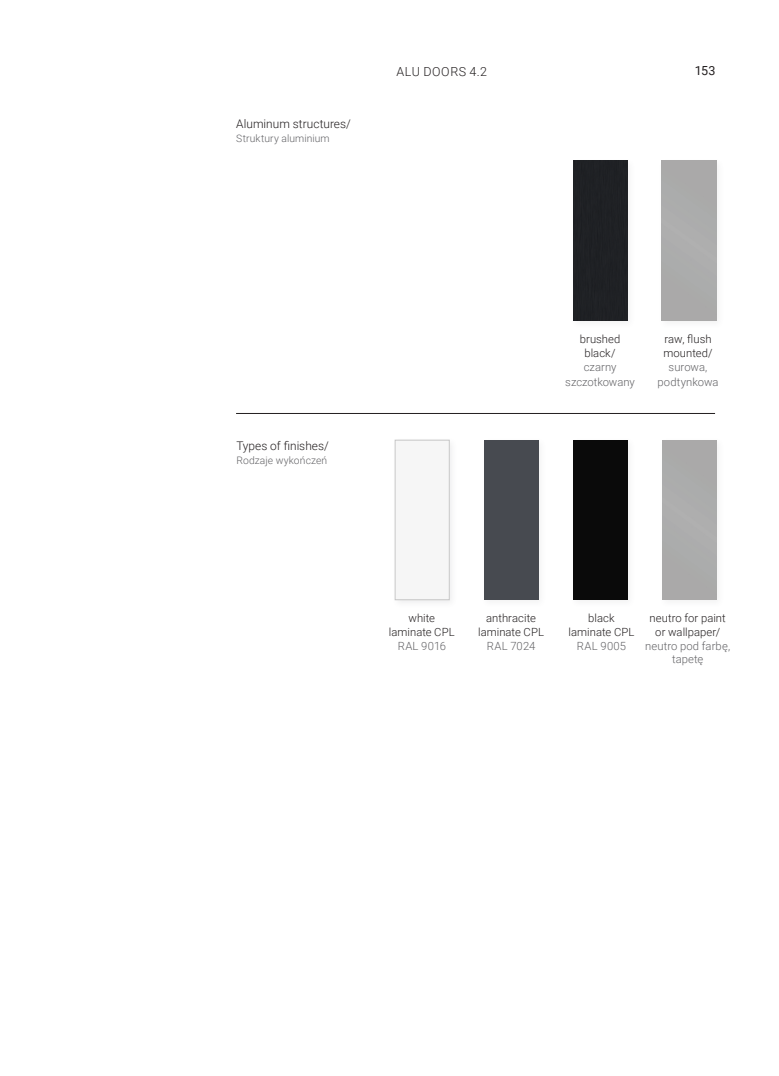
<style>
.page{position:relative;width:779px;height:1076px;background:#fff}
.page>*{position:absolute;margin:0;border:0;box-sizing:border-box;transform-origin:0 0}
.przypis_po_prawy{font:300 12.5px "Roboto";letter-spacing:.045em;color:#231f20}
.numer_strony_prawy{font:12.5px "Roboto";color:#231f20}
.tresc_data_sheets{font:300 11.88px "Roboto";color:#231f20}
.podpisy_kolory_wysro{font:300 11.25px/13.8px "Roboto";letter-spacing:.005em;color:#231f20;text-align:center}
.podpisy_kolory_wysro-2{font:300 11.25px/12.5px "Roboto";letter-spacing:.005em;color:#636366;text-align:center}
.tresc_data_sheets_pl{font:300 10.25px "Roboto";letter-spacing:.01em;color:#636366}
</style>
<div class="page">
<div style="left:659px;top:436px;width:65px;height:172px;background:#636366;opacity:.08"></div>
<div style="left:662px;top:440px;width:54px;height:159px;background:#abacac"></div>
<div style="left:569px;top:436px;width:66px;height:172px;background:#636366;opacity:.08"></div>
<div style="left:573px;top:440px;width:54px;height:159px;background:#0a0a0a"></div>
<div style="left:480px;top:436px;width:66px;height:172px;background:#636366;opacity:.08"></div>
<div style="left:484px;top:440px;width:54px;height:159px;background:#474a50"></div>
<div style="left:391px;top:436px;width:67px;height:172px;background:#636366;opacity:.1"></div>
<div style="left:395px;top:440px;width:54px;height:159px;background:#f6f6f6"></div>
<div style="left:395px;top:440px;width:54px;height:159px;border:1px solid #c7c7c7"></div>
<div style="left:658px;top:157px;width:66px;height:172px;background:#636366;opacity:.08"></div>
<div style="left:661px;top:161px;width:54px;height:159px;background:#abacac"></div>
<div style="left:569px;top:157px;width:66px;height:172px;background:#636366;opacity:.08"></div>
<div style="left:573px;top:161px;width:54px;height:159px;background:#1f2124"></div>
<hr style="left:236px;top:413px;width:478px;height:1px;background:#231f20">
<p class="tresc_data_sheets" style="left:236px;top:116px;width:116px">Aluminum structures/</p>
<p class="tresc_data_sheets_pl" style="left:236px;top:131px;width:95px">Struktury aluminium</p>
<p class="przypis_po_prawy" style="left:396px;top:62px;width:92px">ALU DOORS 4.2</p>
<p class="numer_strony_prawy" style="left:694px;top:62px;width:22px">153</p>
<p class="tresc_data_sheets" style="left:236px;top:437px;width:94px">Types of finishes/</p>
<p class="tresc_data_sheets_pl" style="left:236px;top:453px;width:92px">Rodzaje wykończeń</p>
<p class="podpisy_kolory_wysro" style="left:579px;top:332px;width:42px">brushed black/</p>
<p class="podpisy_kolory_wysro-2" style="left:583px;top:360px;width:34px">czarny</p>
<p class="podpisy_kolory_wysro-2" style="left:565px;top:375px;width:71px">szczotkowany</p>
<p class="podpisy_kolory_wysro" style="left:664px;top:332px;width:49px">raw, flush</p>
<p class="podpisy_kolory_wysro" style="left:663px;top:345px;width:51px">mounted/</p>
<p class="podpisy_kolory_wysro-2" style="left:668px;top:360px;width:40px">surowa,</p>
<p class="podpisy_kolory_wysro-2" style="left:657px;top:375px;width:62px">podtynkowa</p>
<p class="podpisy_kolory_wysro" style="left:408px;top:610px;width:28px">white</p>
<p class="podpisy_kolory_wysro" style="left:389px;top:624px;width:67px">laminate CPL</p>
<p class="podpisy_kolory_wysro-2" style="left:397px;top:639px;width:50px">RAL 9016</p>
<p class="podpisy_kolory_wysro" style="left:486px;top:610px;width:51px">anthracite</p>
<p class="podpisy_kolory_wysro" style="left:478px;top:624px;width:67px">laminate CPL</p>
<p class="podpisy_kolory_wysro-2" style="left:486px;top:639px;width:50px">RAL 7024</p>
<p class="podpisy_kolory_wysro" style="left:588px;top:610px;width:28px">black</p>
<p class="podpisy_kolory_wysro" style="left:568px;top:624px;width:67px">laminate CPL</p>
<p class="podpisy_kolory_wysro-2" style="left:576px;top:639px;width:51px">RAL 9005</p>
<p class="podpisy_kolory_wysro" style="left:649px;top:610px;width:78px">neutro for paint or wallpaper/</p>
<p class="podpisy_kolory_wysro-2" style="left:645px;top:639px;width:86px">neutro pod farbę, tapetę</p>
</div>
